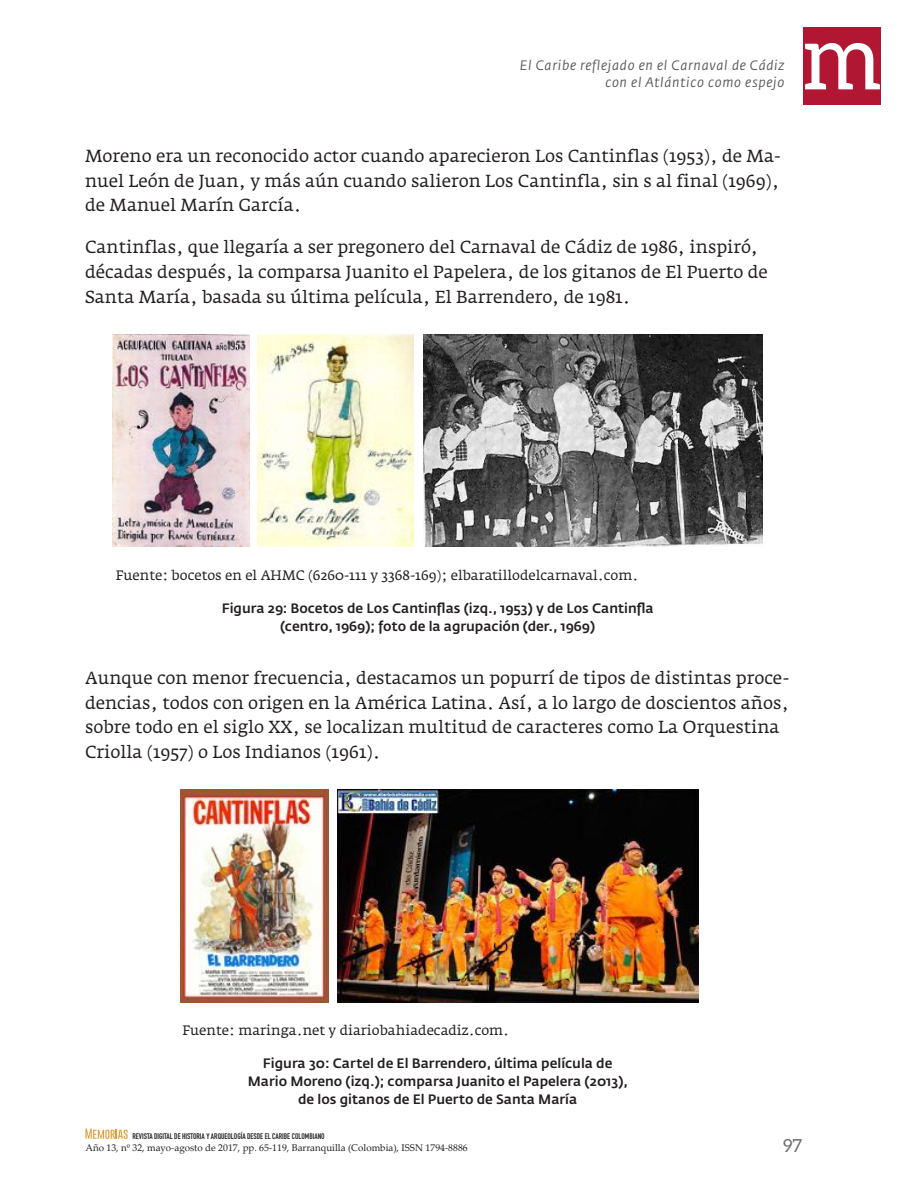
<style>
.page{position:relative;width:918px;height:1188px;background:#fff}
.page>*{position:absolute;margin:0;border:0;box-sizing:border-box;transform-origin:0 0}
.t1{font:18px "Aleo";color:#6c6d70}
.t2{font:17.25px/24.8px "Fedra Serif A";color:#231f20}
.t3{font:500 13.5px/18px "Fedra Sans Std";color:#231f20;text-align:center}
.t4{font:13.5px "Fedra Serif A";color:#231f20}
.t5{font:italic 13.5px/16.5px "Fedra Sans Std";letter-spacing:.05em;color:#57585a;text-align:right}
.t6{font:9.75px "Palatino Linotype";color:#231f20}
.t7{font:8.1px "DIN Engschrift Std";color:#231f20}
</style>
<div class="page">
<svg style="left:85px;top:1129px;width:43px;height:10px"></svg>
<div style="left:804px;top:27px;width:77px;height:78px;background:#b11633"></div>
<svg style="left:805px;top:43px;width:75px;height:46px"></svg>
<img style="left:112px;top:334px;width:138px;height:213px">
<img style="left:258px;top:334px;width:156px;height:213px">
<img style="left:423px;top:334px;width:339px;height:213px">
<img style="left:180px;top:790px;width:148px;height:212px">
<img style="left:338px;top:790px;width:360px;height:212px">
<p class="t5" style="left:520px;top:57px;width:266px">El Caribe reflejado en el Carnaval de Cádiz con el Atlántico como espejo</p>
<p class="t2" style="left:85px;top:144px;width:697px;text-align:justify">Moreno era un reconocido actor cuando aparecieron Los Cantinflas (1953), de Ma&shy;nuel León de Juan, y más aún cuando salieron Los Cantinfla, sin s al final (1969), de Manuel Marín García.</p>
<p class="t2" style="left:85px;top:235px;width:684px">Cantinflas, que llegaría a ser pregonero del Carnaval de Cádiz de 1986, inspiró, décadas después, la comparsa Juanito el Papelera, de los gitanos de El Puerto de<br>Santa María, basada su última película, El Barrendero, de 1981.</p>
<p class="t4" style="left:116px;top:567px;width:524px">Fuente: bocetos en el AHMC (6260-111 y 3368-169); elbaratillodelcarnaval.com.</p>
<p class="t3" style="left:222px;top:599px;width:434px">Figura 29: Bocetos de Los Cantinflas (izq., 1953) y de Los Cantinfla (centro, 1969); foto de la agrupación (der., 1969)</p>
<p class="t2" style="left:85px;top:666px;width:706px">Aunque con menor frecuencia, destacamos un popurrí de tipos de distintas proce&shy;dencias, todos con origen en la América Latina. Así, a lo largo de doscientos años, sobre todo en el siglo XX, se localizan multitud de caracteres como La Orquestina Criolla (1957) o Los Indianos (1961).</p>
<p class="t4" style="left:182px;top:1023px;width:328px">Fuente: maringa.net y diariobahiadecadiz.com.</p>
<p class="t3" style="left:248px;top:1055px;width:382px">Figura 30: Cartel de El Barrendero, última película de<br>Mario Moreno (izq.); comparsa Juanito el Papelera (2013), de los gitanos de El Puerto de Santa María</p>
<p class="t7" style="left:133px;top:1131px;width:194px">REVISTA DIGITAL DE HISTORIA Y ARQUEOLOGÍA DESDE EL CARIBE COLOMBIANO</p>
<p class="t6" style="left:85px;top:1143px;width:384px">Año 13, nº 32, mayo-agosto de 2017, pp. 65-119, Barranquilla (Colombia), ISSN 1794-8886</p>
<p class="t1" style="left:783px;top:1136px;width:21px">97</p>
</div>
